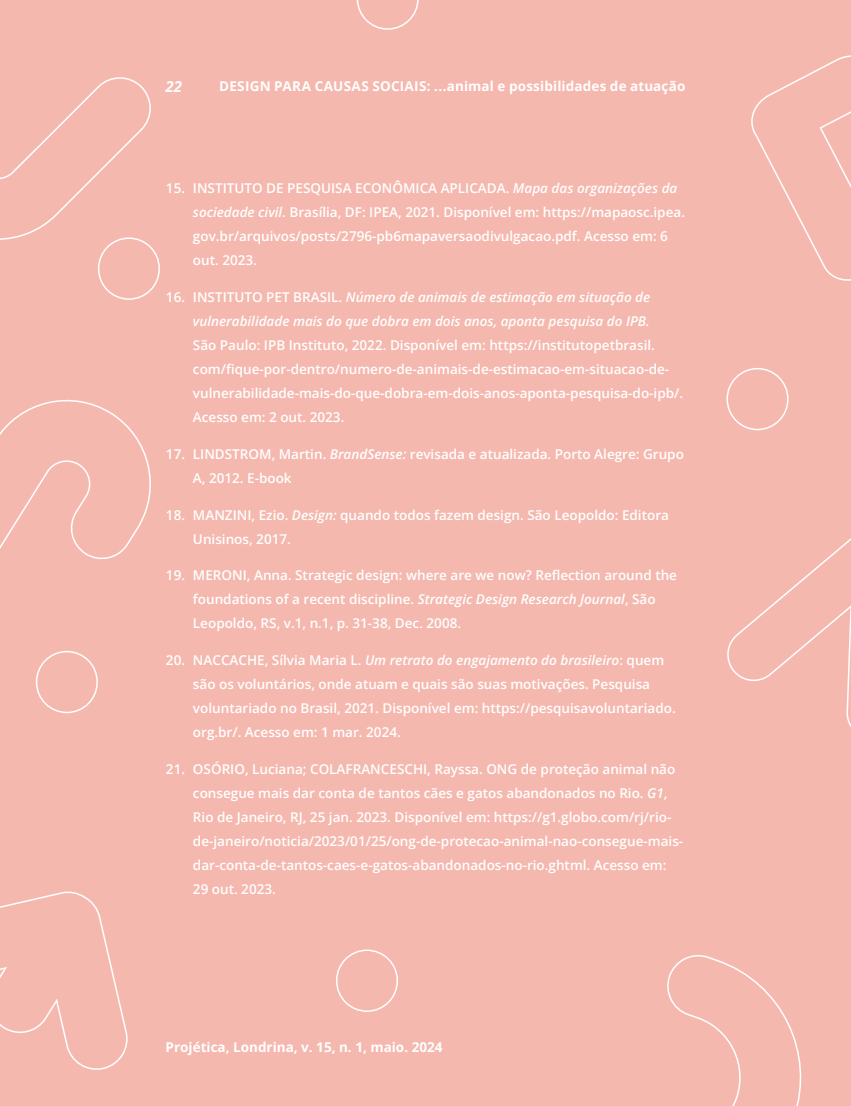
<style>
.page{position:relative;width:851px;height:1106px;background:#fff}
.page>*{position:absolute;margin:0;border:0;box-sizing:border-box;transform-origin:0 0}
.t1{font:italic 700 15px "Open Sans";color:#fff}
.t2{font:600 13.5px/24px "Open Sans";color:#fff}
.t3{font:italic 600 13.5px/24px "Open Sans";color:#fff;text-align:right}
.t4{font:700 13.5px "Open Sans";letter-spacing:.005em;color:#fff}
.s1{font-style:italic}
.s2{font-style:normal}
</style>
<div class="page">
<div style="left:0;top:0;width:850px;height:1106px;background:#f5b8ae"></div>
<svg style="left:727px;top:539px;width:123px;height:187px"></svg>
<svg style="left:0;top:399px;width:151px;height:160px"></svg>
<svg style="left:751px;top:55px;width:99px;height:226px"></svg>
<svg style="left:0;top:891px;width:128px;height:179px"></svg>
<svg style="left:667px;top:955px;width:135px;height:151px"></svg>
<svg style="left:356px;top:0;width:62px;height:30px"></svg>
<svg style="left:726px;top:368px;width:62px;height:62px"></svg>
<svg style="left:0;top:77px;width:160px;height:223px"></svg>
<svg style="left:36px;top:651px;width:62px;height:62px"></svg>
<svg style="left:336px;top:949px;width:62px;height:62px"></svg>
<p class="t1" style="left:166px;top:76px;width:18px">22</p>
<p class="t4" style="left:219px;top:77px;width:467px">DESIGN PARA CAUSAS SOCIAIS: ...animal e possibilidades de atuação</p>
<p class="t2" style="left:193px;top:176px;width:493px;text-indent:-27px">15. INSTITUTO DE PESQUISA ECONÔMICA APLICADA. <span class="s1">Mapa das organizações da sociedade civil</span>. Brasília, DF: IPEA, 2021. Disponível em: https://mapaosc.ipea. gov.br/arquivos/posts/2796-pb6mapaversaodivulgacao.pdf. Acesso em: 6 out. 2023.</p>
<p class="t3" style="left:166px;top:284px;width:486px"><span class="s2">16. INSTITUTO PET BRASIL.</span> Número de animais de estimação em situação de vulnerabilidade mais do que dobra em dois anos, aponta pesquisa do IPB.</p>
<p class="t2" style="left:193px;top:333px;width:491px">São Paulo: IPB Instituto, 2022. Disponível em: https://institutopetbrasil. com/fique-por-dentro/numero-de-animais-de-estimacao-em-situacao-de&shy;vulnerabilidade-mais-do-que-dobra-em-dois-anos-aponta-pesquisa-do-ipb/.<br>Acesso em: 2 out. 2023.</p>
<p class="t2" style="left:193px;top:441px;width:492px;text-indent:-27px">17. LINDSTROM, Martin. <span class="s1">BrandSense:</span> revisada e atualizada. Porto Alegre: Grupo<br>A, 2012. E-book</p>
<p class="t2" style="left:193px;top:502px;width:477px;text-indent:-27px">18. MANZINI, Ezio. <span class="s1">Design:</span> quando todos fazem design. São Leopoldo: Editora<br>Unisinos, 2017.</p>
<p class="t2" style="left:193px;top:563px;width:485px;text-indent:-27px">19. MERONI, Anna. Strategic design: where are we now? Reflection around the foundations of a recent discipline. <span class="s1">Strategic Design Research Journal</span>, São<br>Leopoldo, RS, v.1, n.1, p. 31-38, Dec. 2008.</p>
<p class="t2" style="left:193px;top:648px;width:484px;text-indent:-27px">20. NACCACHE, Sílvia Maria L. <span class="s1">Um retrato do engajamento do brasileiro</span>: quem são os voluntários, onde atuam e quais são suas motivações. Pesquisa voluntariado no Brasil, 2021. Disponível em: https://pesquisavoluntariado. org.br/. Acesso em: 1 mar. 2024.</p>
<p class="t2" style="left:193px;top:756px;width:491px;text-indent:-27px">21. OSÓRIO, Luciana; COLAFRANCESCHI, Rayssa. ONG de proteção animal não consegue mais dar conta de tantos cães e gatos abandonados no Rio. <span class="s1">G1</span>, Rio de Janeiro, RJ, 25 jan. 2023. Disponível em: https://g1.globo.com/rj/rio&shy;de-janeiro/noticia/2023/01/25/ong-de-protecao-animal-nao-consegue-mais&shy;dar-conta-de-tantos-caes-e-gatos-abandonados-no-rio.ghtml. Acesso em:<br>29 out. 2023.</p>
<p class="t4" style="left:166px;top:1037px;width:278px">Projética, Londrina, v. 15, n. 1, maio. 2024</p>
</div>
